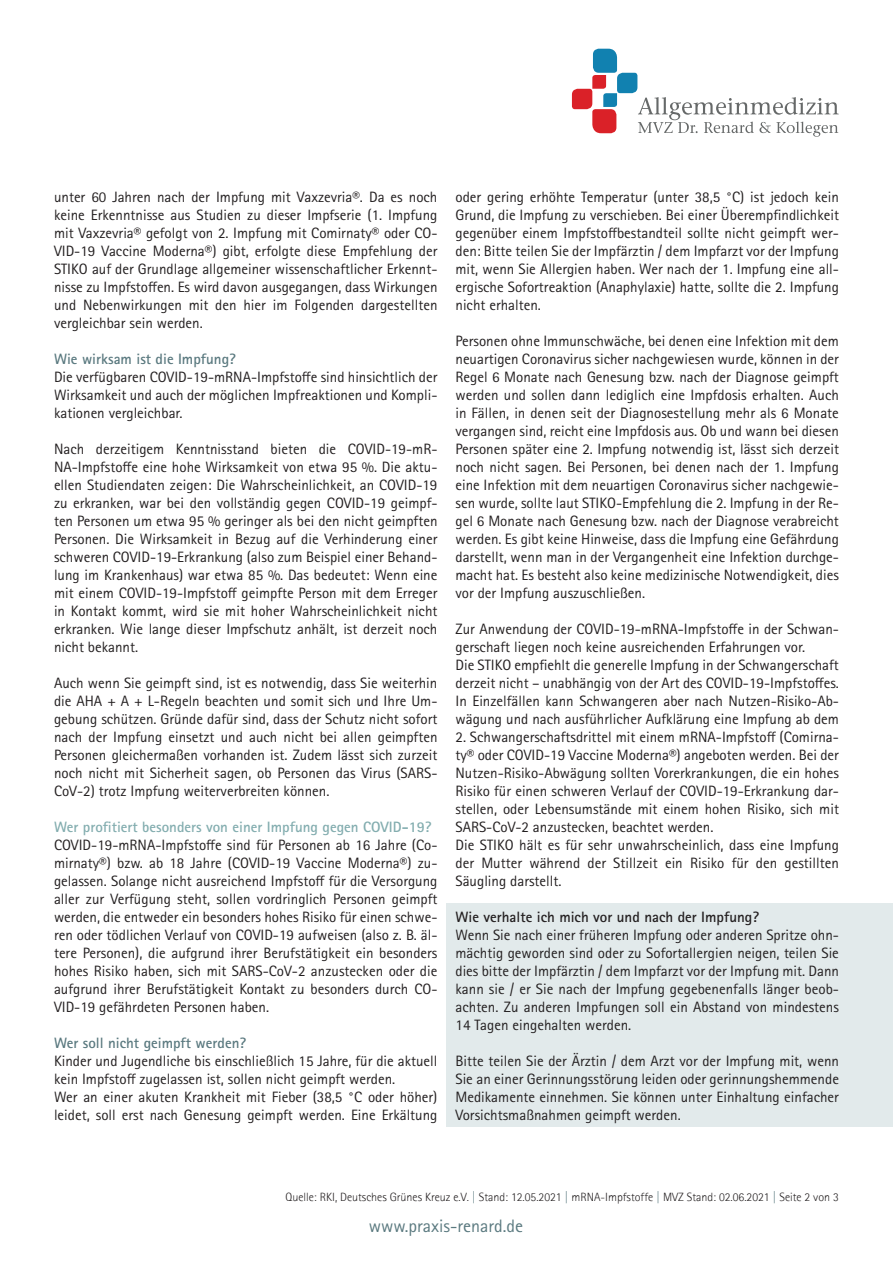
<style>
.page{position:relative;width:893px;height:1263px;background:#fff}
.page>*{position:absolute;margin:0;border:0;box-sizing:border-box;transform-origin:0 0}
.t1{font:18px "Rotis Sans Serif Pro";color:#5a797f}
.t2{font:15px/18px "Rotis Sans Serif Pro";color:#231f20;text-align:justify}
.t3{font:700 15px "Rotis Sans Serif Pro";color:#83adaf}
.t4{font:700 15px "Rotis Sans Serif Pro";color:#5a797f}
.t5{font:700 15px "Rotis Sans Serif Pro";color:#231f20}
.t6{font:300 12px "AT Rotis Sans Serif";color:#231f20}
.s1{color:#5a797f}
</style>
<div class="page">
<svg style="left:572px;top:49px;width:267px;height:88px"></svg>
<div style="left:447px;top:903px;width:446px;height:224px;background:#e2eaeb"></div>
<p class="t2" style="left:54px;top:188px;width:385px">unter 60 Jahren nach der Impfung mit Vaxzevria®. Da es noch keine Erkenntnisse aus Studien zu dieser Impfserie (1. Impfung mit Vaxzevria® gefolgt von 2. Impfung mit Comirnaty® oder CO-VID-19 Vaccine Moderna®) gibt, erfolgte diese Empfehlung der STIKO auf der Grundlage allgemeiner wissenschaftlicher Erkennt&shy;nisse zu Impfstoffen. Es wird davon ausgegangen, dass Wirkungen und Nebenwirkungen mit den hier im Folgenden dargestellten vergleichbar sein werden.</p>
<p class="t4" style="left:54px;top:349px;width:183px">Wie wirksam ist die Impfung?</p>
<p class="t2" style="left:54px;top:368px;width:385px">Die verfügbaren COVID-19-mRNA-Impfstoffe sind hinsichtlich der Wirksamkeit und auch der möglichen Impfreaktionen und Kompli&shy;kationen vergleichbar.</p>
<p class="t2" style="left:54px;top:440px;width:385px">Nach derzeitigem Kenntnisstand bieten die COVID-19-mR-NA-Impfstoffe eine hohe Wirksamkeit von etwa 95 %. Die aktu&shy;ellen Studiendaten zeigen: Die Wahrscheinlichkeit, an COVID-19 zu erkranken, war bei den vollständig gegen COVID-19 geimpf&shy;ten Personen um etwa 95 % geringer als bei den nicht geimpften Personen. Die Wirksamkeit in Bezug auf die Verhinderung einer schweren COVID-19-Erkrankung (also zum Beispiel einer Behand&shy;lung im Krankenhaus) war etwa 85 %. Das bedeutet: Wenn eine mit einem COVID-19-Impfstoff geimpfte Person mit dem Erreger in Kontakt kommt, wird sie mit hoher Wahrscheinlichkeit nicht erkranken. Wie lange dieser Impfschutz anhält, ist derzeit noch nicht bekannt.</p>
<p class="t2" style="left:54px;top:674px;width:385px">Auch wenn Sie geimpft sind, ist es notwendig, dass Sie weiterhin die AHA + A + L-Regeln beachten und somit sich und Ihre Um&shy;gebung schützen. Gründe dafür sind, dass der Schutz nicht sofort nach der Impfung einsetzt und auch nicht bei allen geimpften Personen gleichermaßen vorhanden ist. Zudem lässt sich zurzeit noch nicht mit Sicherheit sagen, ob Personen das Virus (SARS-CoV-2) trotz Impfung weiterverbreiten können.</p>
<p class="t3" style="left:54px;top:817px;width:379px">Wer profitiert besonders von einer Impfung gegen COVID-19?</p>
<p class="t2" style="left:54px;top:836px;width:385px">COVID-19-mRNA-Impfstoffe sind für Personen ab 16 Jahre (Co&shy;mirnaty®) bzw. ab 18 Jahre (COVID-19 Vaccine Moderna®) zu&shy;gelassen. Solange nicht ausreichend Impfstoff für die Versorgung aller zur Verfügung steht, sollen vordringlich Personen geimpft werden, die entweder ein besonders hohes Risiko für einen schwe&shy;ren oder tödlichen Verlauf von COVID-19 aufweisen (also z. B. äl&shy;tere Personen), die aufgrund ihrer Berufstätigkeit ein besonders hohes Risiko haben, sich mit SARS-CoV-2 anzustecken oder die aufgrund ihrer Berufstätigkeit Kontakt zu besonders durch CO-VID-19 gefährdeten Personen haben.</p>
<p class="t4" style="left:54px;top:1033px;width:194px">Wer soll nicht geimpft werden?</p>
<p class="t2" style="left:54px;top:1052px;width:385px">Kinder und Jugendliche bis einschließlich 15 Jahre, für die aktuell kein Impfstoff zugelassen ist, sollen nicht geimpft werden.</p>
<p class="t2" style="left:54px;top:1088px;width:385px">Wer an einer akuten Krankheit mit Fieber (38,5 °C oder höher) leidet, soll erst nach Genesung geimpft werden. Eine Erkältung</p>
<p class="t2" style="left:455px;top:188px;width:385px">oder gering erhöhte Temperatur (unter 38,5 °C) ist jedoch kein Grund, die Impfung zu verschieben. Bei einer Überempfindlichkeit gegenüber einem Impfstoffbestandteil sollte nicht geimpft wer&shy;den: Bitte teilen Sie der Impfärztin / dem Impfarzt vor der Impfung mit, wenn Sie Allergien haben. Wer nach der 1. Impfung eine all&shy;ergische Sofortreaktion (Anaphylaxie) hatte, sollte die 2. Impfung nicht erhalten.</p>
<p class="t2" style="left:455px;top:332px;width:385px">Personen ohne Immunschwäche, bei denen eine Infektion mit dem neuartigen Coronavirus sicher nachgewiesen wurde, können in der Regel 6 Monate nach Genesung bzw. nach der Diagnose geimpft werden und sollen dann lediglich eine Impfdosis erhalten. Auch in Fällen, in denen seit der Diagnosestellung mehr als 6 Monate vergangen sind, reicht eine Impfdosis aus. Ob und wann bei diesen Personen später eine 2. Impfung notwendig ist, lässt sich derzeit noch nicht sagen. Bei Personen, bei denen nach der 1. Impfung eine Infektion mit dem neuartigen Coronavirus sicher nachgewie&shy;sen wurde, sollte laut STIKO-Empfehlung die 2. Impfung in der Re&shy;gel 6 Monate nach Genesung bzw. nach der Diagnose verabreicht werden. Es gibt keine Hinweise, dass die Impfung eine Gefährdung darstellt, wenn man in der Vergangenheit eine Infektion durchge&shy;macht hat. Es besteht also keine medizinische Notwendigkeit, dies vor der Impfung auszuschließen.</p>
<p class="t2" style="left:455px;top:620px;width:385px">Zur Anwendung der COVID-19-mRNA-Impfstoffe in der Schwan&shy;gerschaft liegen noch keine ausreichenden Erfahrungen vor.</p>
<p class="t2" style="left:455px;top:656px;width:385px">Die STIKO empfiehlt die generelle Impfung in der Schwangerschaft derzeit nicht – unabhängig von der Art des COVID-19-Impfstoffes.<br>In Einzelfällen kann Schwangeren aber nach Nutzen-Risiko-Ab&shy;wägung und nach ausführlicher Aufklärung eine Impfung ab dem</p>
<p class="t2" style="left:455px;top:728px;width:385px">2. Schwangerschaftsdrittel mit einem mRNA-Impfstoff (Comirna&shy;ty® oder COVID-19 Vaccine Moderna®) angeboten werden. Bei der Nutzen-Risiko-Abwägung sollten Vorerkrankungen, die ein hohes Risiko für einen schweren Verlauf der COVID-19-Erkrankung dar&shy;stellen, oder Lebensumstände mit einem hohen Risiko, sich mit SARS-CoV-2 anzustecken, beachtet werden.</p>
<p class="t2" style="left:455px;top:836px;width:385px">Die STIKO hält es für sehr unwahrscheinlich, dass eine Impfung der Mutter während der Stillzeit ein Risiko für den gestillten Säugling darstellt.</p>
<p class="t5" style="left:455px;top:907px;width:305px">Wie verhalte ich mich vor und nach der Impfung?</p>
<p class="t2" style="left:455px;top:926px;width:385px">Wenn Sie nach einer früheren Impfung oder anderen Spritze ohn&shy;mächtig geworden sind oder zu Sofortallergien neigen, teilen Sie dies bitte der Impfärztin / dem Impfarzt vor der Impfung mit. Dann kann sie / er Sie nach der Impfung gegebenenfalls länger beob&shy;achten. Zu anderen Impfungen soll ein Abstand von mindestens 14 Tagen eingehalten werden.</p>
<p class="t2" style="left:455px;top:1052px;width:385px">Bitte teilen Sie der Ärztin / dem Arzt vor der Impfung mit, wenn Sie an einer Gerinnungsstörung leiden oder gerinnungshemmende Medikamente einnehmen. Sie können unter Einhaltung einfacher Vorsichtsmaßnahmen geimpft werden.</p>
<p class="t6" style="left:285px;top:1190px;width:555px">Quelle: RKI, Deutsches Grünes Kreuz e.V. <span class="s1">|</span> Stand: 12.05.2021 <span class="s1">|</span> mRNA-Impfstoffe <span class="s1">|</span> MVZ Stand: 02.06.2021 <span class="s1">|</span> Seite 2 von 3</p>
<p class="t1" style="left:369px;top:1215px;width:156px">www.praxis-renard.de</p>
</div>
